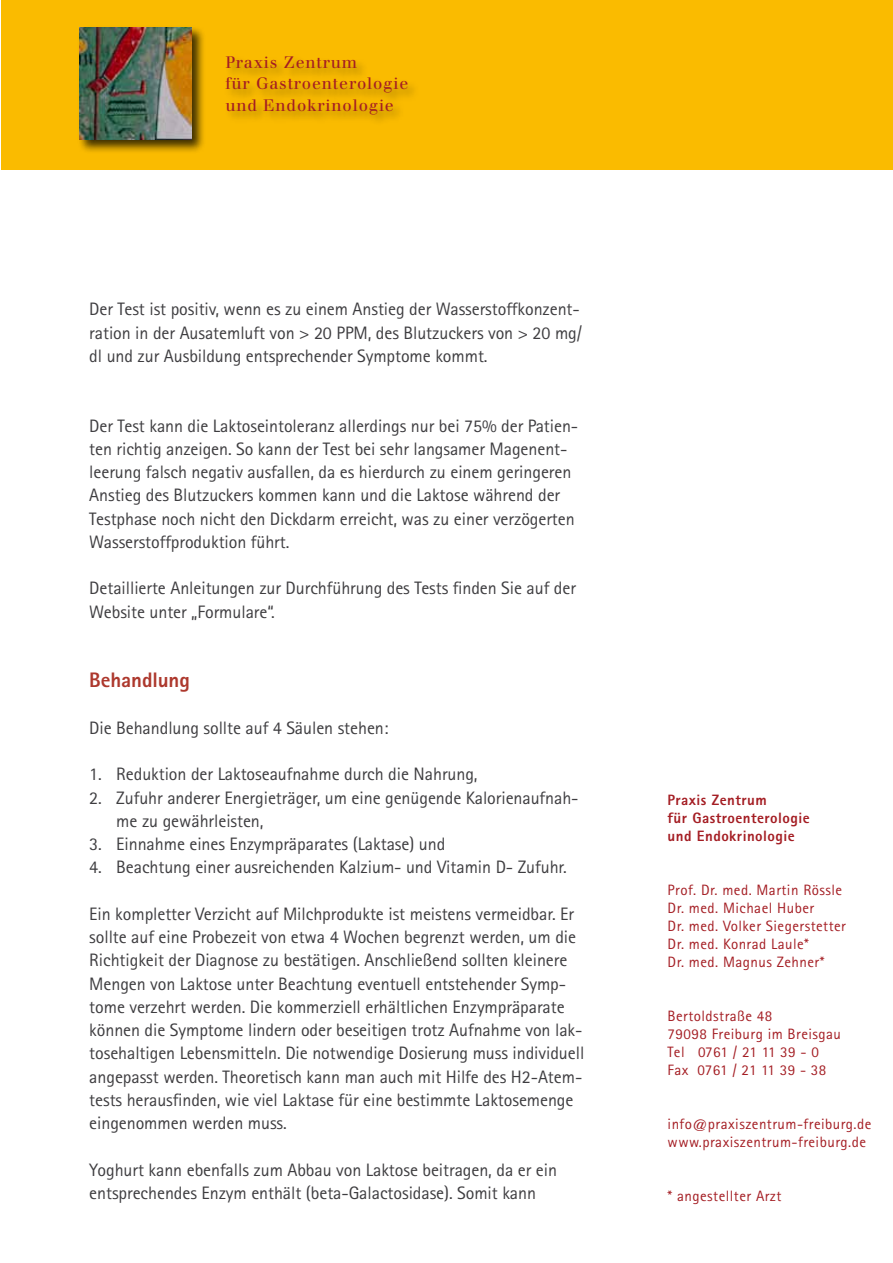
<style>
.page{position:relative;width:893px;height:1263px;background:#fff}
.page>*{position:absolute;margin:0;border:0;box-sizing:border-box;transform-origin:0 0}
.t1{font:800 21px "Rotis Sans Serif";letter-spacing:-.005em;color:#ad382d}
.t2{font:18px/23.2px "Rotis Sans Serif";letter-spacing:-.005em;color:#3e3d40}
.t3{font:16.2px/21.1px "Walbaum";letter-spacing:.05em;color:#a41d23}
.t4{font:15px/18px "Rotis Sans Serif";letter-spacing:.03em;color:#a41d23}
.t5{font:800 15px/18px "Rotis Sans Serif";letter-spacing:.03em;color:#a41d23}
</style>
<div class="page">
<div style="left:1px;top:0;width:891px;height:170px;background:#fabb00"></div>
<div style="left:77px;top:26px;width:129px;height:128px;background:#000;opacity:.75"></div>
<img style="left:79px;top:27px;width:113px;height:113px">
<div style="left:224px;top:54px;width:197px;height:72px;background:#000;opacity:.4"></div>
<p class="t3" style="left:225px;top:52px;width:185px">Praxis Zentrum<br>für Gastroenterologie und Endokrinologie</p>
<p class="t2" style="left:89px;top:297px;width:494px">Der Test ist positiv, wenn es zu einem Anstieg der Wasserstoffkonzent&shy;ration in der Ausatemluft von &gt; 20 PPM, des Blutzuckers von &gt; 20 mg/ dl und zur Ausbildung entsprechender Symptome kommt.</p>
<p class="t2" style="left:89px;top:414px;width:490px">Der Test kann die Laktoseintoleranz allerdings nur bei 75% der Patien&shy;ten richtig anzeigen. So kann der Test bei sehr langsamer Magenent&shy;leerung falsch negativ ausfallen, da es hierdurch zu einem geringeren Anstieg des Blutzuckers kommen kann und die Laktose während der Testphase noch nicht den Dickdarm erreicht, was zu einer verzögerten Wasserstoffproduktion führt.</p>
<p class="t2" style="left:89px;top:576px;width:488px">Detaillierte Anleitungen zur Durchführung des Tests finden Sie auf der<br>Website unter „Formulare“.</p>
<p class="t1" style="left:89px;top:667px;width:102px">Behandlung</p>
<p class="t2" style="left:89px;top:716px;width:301px">Die Behandlung sollte auf 4 Säulen stehen:</p>
<p class="t2" style="left:89px;top:762px;width:390px">1. Reduktion der Laktoseaufnahme durch die Nahrung,</p>
<p class="t2" style="left:116px;top:786px;width:464px;text-indent:-27px">2. Zufuhr anderer Energieträger, um eine genügende Kalorienaufnah&shy;me zu gewährleisten,</p>
<p class="t2" style="left:89px;top:832px;width:358px">3. Einnahme eines Enzympräparates (Laktase) und</p>
<p class="t2" style="left:89px;top:855px;width:479px">4. Beachtung einer ausreichenden Kalzium- und Vitamin D- Zufuhr.</p>
<p class="t2" style="left:89px;top:902px;width:497px">Ein kompletter Verzicht auf Milchprodukte ist meistens vermeidbar. Er sollte auf eine Probezeit von etwa 4 Wochen begrenzt werden, um die Richtigkeit der Diagnose zu bestätigen. Anschließend sollten kleinere Mengen von Laktose unter Beachtung eventuell entstehender Symp&shy;tome verzehrt werden. Die kommerziell erhältlichen Enzympräparate können die Symptome lindern oder beseitigen trotz Aufnahme von lak&shy;tosehaltigen Lebensmitteln. Die notwendige Dosierung muss individuell angepasst werden. Theoretisch kann man auch mit Hilfe des H2-Atem&shy;tests herausfinden, wie viel Laktase für eine bestimmte Laktosemenge eingenommen werden muss.</p>
<p class="t2" style="left:89px;top:1158px;width:469px">Yoghurt kann ebenfalls zum Abbau von Laktose beitragen, da er ein entsprechendes Enzym enthält (beta-Galactosidase). Somit kann</p>
<p class="t5" style="left:668px;top:790px;width:144px">Praxis Zentrum<br>für Gastroenterologie und Endokrinologie</p>
<p class="t4" style="left:668px;top:881px;width:180px">Prof. Dr. med. Martin Rössle<br>Dr. med. Michael Huber<br>Dr. med. Volker Siegerstetter<br>Dr. med. Konrad Laule*<br>Dr. med. Magnus Zehner*</p>
<p class="t4" style="left:668px;top:1007px;width:175px">Bertoldstraße 48<br>79098 Freiburg im Breisgau<br>Tel 0761 / 21 11 39 - 0<br>Fax 0761 / 21 11 39 - 38</p>
<p class="t4" style="left:668px;top:1115px;width:205px">info@praxiszentrum-freiburg.de www.praxiszentrum-freiburg.de</p>
<p class="t4" style="left:668px;top:1187px;width:115px">* angestellter Arzt</p>
</div>
